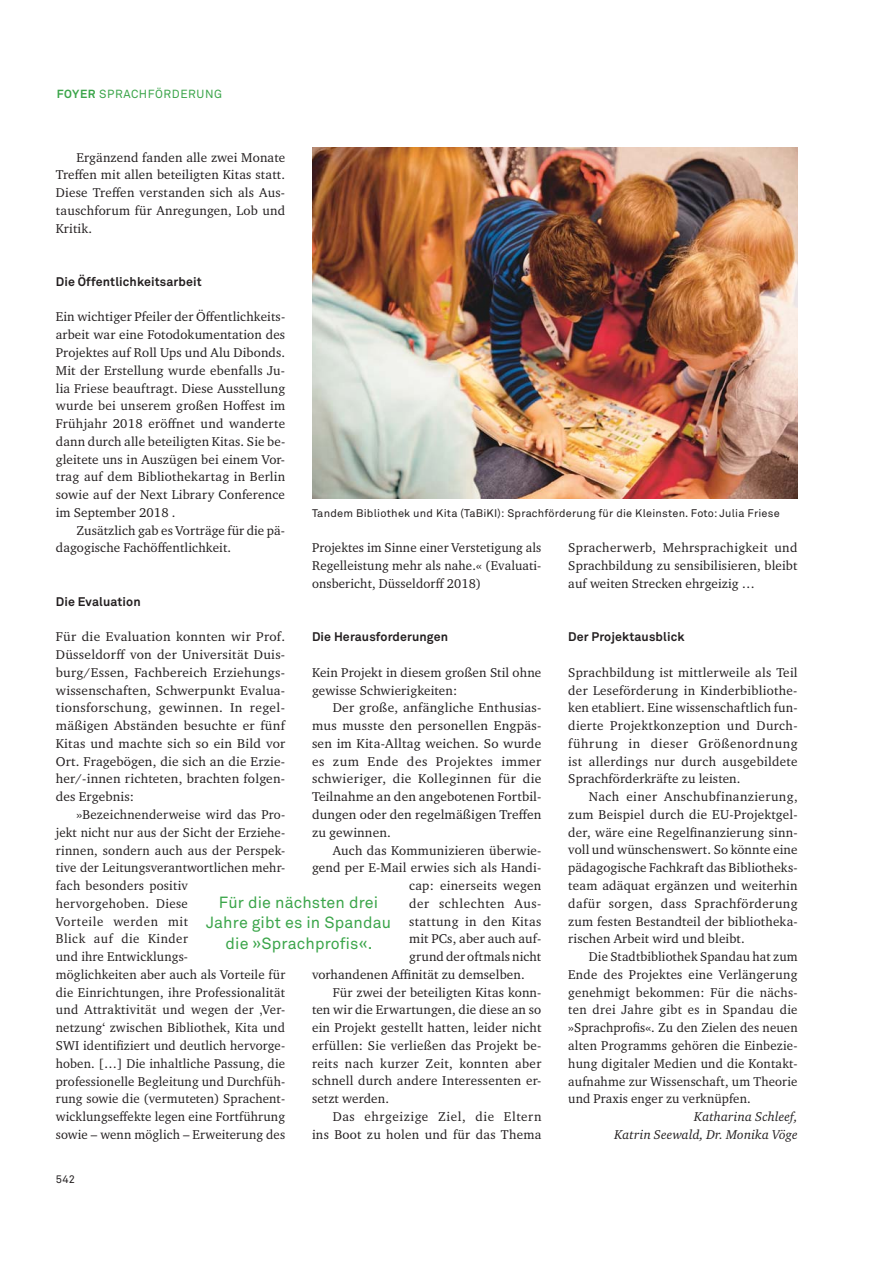
<style>
.page{position:relative;width:893px;height:1263px;background:#fff}
.page>*{position:absolute;margin:0;border:0;box-sizing:border-box;transform-origin:0 0}
.t1{font:16.05px/20.4px "Akkurat Pro";letter-spacing:.01em;color:#3ba54a;text-align:center}
.t2{font:13.05px/17.7px "Charter ITC Pro";letter-spacing:.01em;color:#231f20;text-align:justify}
.t3{font:13.05px "Charter ITC Pro";letter-spacing:.03em;color:#231f20}
.t4{font:13.05px "Charter ITC Pro";letter-spacing:.045em;color:#231f20}
.t5{font:italic 13.05px/17.7px "Charter ITC Pro";letter-spacing:.01em;color:#231f20;text-align:right}
.t6{font:700 12.45px "Akkurat Pro";letter-spacing:.01em;color:#231f20}
.t7{font:11.7px "Akkurat Pro";letter-spacing:.05em;color:#3ba54a}
.t8{font:10.95px "Akkurat Pro";letter-spacing:.02em;color:#231f20}
.s1{font-weight:700}
</style>
<div class="page">
<img style="left:312px;top:148px;width:485px;height:350px">
<p class="t7" style="left:57px;top:89px;width:167px"><span class="s1">FOYER</span> SPRACHFÖRDERUNG</p>
<p class="t2" style="left:56px;top:149px;width:231px;text-indent:21px">Ergänzend fanden alle zwei Monate Treffen mit allen beteiligten Kitas statt.<br>Diese Treffen verstanden sich als Aus&shy;tauschforum für Anregungen, Lob und Kritik.</p>
<p class="t6" style="left:56px;top:277px;width:148px">Die Öffentlichkeitsarbeit</p>
<p class="t2" style="left:56px;top:309px;width:231px">Ein wichtiger Pfeiler der Öffentlichkeits&shy;arbeit war eine Fotodokumentation des Projektes auf Roll Ups und Alu Dibonds.<br>Mit der Erstellung wurde ebenfalls Ju&shy;lia Friese beauftragt. Diese Ausstellung wurde bei unserem großen Hoffest im Frühjahr 2018 eröffnet und wanderte dann durch alle beteiligten Kitas. Sie be&shy;gleitete uns in Auszügen bei einem Vor&shy;trag auf dem Bibliothekartag in Berlin sowie auf der Next Library Conference im September 2018 .</p>
<p class="t2" style="left:56px;top:522px;width:231px;text-indent:21px">Zusätzlich gab es Vorträge für die pä&shy;dagogische Fachöffentlichkeit.</p>
<p class="t8" style="left:312px;top:509px;width:469px">Tandem Bibliothek und Kita (TaBiKI): Sprachförderung für die Kleinsten. Foto: Julia Friese</p>
<p class="t2" style="left:312px;top:540px;width:231px">Projektes im Sinne einer Verstetigung als Regelleistung mehr als nahe.« (Evaluati&shy;onsbericht, Düsseldorff 2018)</p>
<p class="t2" style="left:568px;top:540px;width:231px">Spracherwerb, Mehrsprachigkeit und Sprachbildung zu sensibilisieren, bleibt auf weiten Strecken ehrgeizig …</p>
<p class="t6" style="left:56px;top:597px;width:86px">Die Evaluation</p>
<p class="t2" style="left:56px;top:629px;width:231px">Für die Evaluation konnten wir Prof.<br>Düsseldorff von der Universität Duis&shy;burg/Essen, Fachbereich Erziehungs&shy;wissenschaften, Schwerpunkt Evalua&shy;tionsforschung, gewinnen. In regel&shy;mäßigen Abständen besuchte er fünf Kitas und machte sich so ein Bild vor Ort. Fragebögen, die sich an die Erzie&shy;her/-innen richteten, brachten folgen&shy;des Ergebnis:</p>
<p class="t2" style="left:56px;top:806px;width:231px;text-align:left;text-indent:21px">»Bezeichnenderweise wird das Pro&shy;jekt nicht nur aus der Sicht der Erziehe&shy;rinnen, sondern auch aus der Perspek&shy;tive der Leitungsverantwortlichen mehr&shy;fach besonders positiv<br>hervorgehoben. Diese<br>Vorteile werden mit<br>Blick auf die Kinder<br>und ihre Entwicklungs-<br>möglichkeiten aber auch als Vorteile für die Einrichtungen, ihre Professionalität und Attraktivität und wegen der ‚Ver&shy;netzung‘ zwischen Bibliothek, Kita und SWI identifiziert und deutlich hervorge&shy;hoben. […] Die inhaltliche Passung, die professionelle Begleitung und Durchfüh&shy;rung sowie die (vermuteten) Sprachent&shy;wicklungseffekte legen eine Fortführung sowie – wenn möglich – Erweiterung des</p>
<p class="t6" style="left:312px;top:632px;width:138px">Die Herausforderungen</p>
<p class="t2" style="left:312px;top:664px;width:231px">Kein Projekt in diesem großen Stil ohne gewisse Schwierigkeiten:</p>
<p class="t2" style="left:312px;top:700px;width:231px;text-indent:21px">Der große, anfängliche Enthusias&shy;mus musste den personellen Engpäs&shy;sen im Kita-Alltag weichen. So wurde es zum Ende des Projektes immer schwieriger, die Kolleginnen für die Teilnahme an den angebotenen Fortbil&shy;dungen oder den regelmäßigen Treffen zu gewinnen.</p>
<p class="t2" style="left:333px;top:842px;width:210px">Auch das Kommunizieren überwie-</p>
<p class="t2" style="left:312px;top:860px;width:231px">gend per E-Mail erwies sich als Handi-</p>
<p class="t2" style="left:409px;top:877px;width:134px">cap: einerseits wegen</p>
<p class="t4" style="left:409px;top:898px;width:134px">der schlechten Aus-</p>
<p class="t3" style="left:409px;top:915px;width:134px">stattung in den Kitas</p>
<p class="t2" style="left:409px;top:931px;width:134px">mit PCs, aber auch auf-</p>
<p class="t2" style="left:409px;top:948px;width:134px">grund der oftmals nicht</p>
<p class="t2" style="left:312px;top:966px;width:214px">vorhandenen Affinität zu demselben.</p>
<p class="t2" style="left:333px;top:984px;width:210px">Für zwei der beteiligten Kitas konn-</p>
<p class="t2" style="left:312px;top:1002px;width:231px">ten wir die Erwartungen, die diese an so</p>
<p class="t2" style="left:312px;top:1019px;width:231px">ein Projekt gestellt hatten, leider nicht</p>
<p class="t2" style="left:312px;top:1037px;width:231px">erfüllen: Sie verließen das Projekt be-</p>
<p class="t3" style="left:312px;top:1058px;width:231px">reits nach kurzer Zeit, konnten aber</p>
<p class="t2" style="left:312px;top:1073px;width:231px">schnell durch andere Interessenten er-</p>
<p class="t2" style="left:312px;top:1091px;width:79px">setzt werden.</p>
<p class="t4" style="left:333px;top:1111px;width:210px">Das ehrgeizige Ziel, die Eltern</p>
<p class="t2" style="left:312px;top:1126px;width:231px">ins Boot zu holen und für das Thema</p>
<p class="t1" style="left:206px;top:894px;width:187px">Für die nächsten drei<br>Jahre gibt es in Spandau die »Sprachprofis«.</p>
<p class="t8" style="left:56px;top:1175px;width:21px">542</p>
<p class="t6" style="left:568px;top:632px;width:118px">Der Projektausblick</p>
<p class="t2" style="left:568px;top:664px;width:231px">Sprachbildung ist mittlerweile als Teil der Leseförderung in Kinderbibliothe&shy;ken etabliert. Eine wissenschaftlich fun&shy;dierte Projektkonzeption und Durch&shy;führung in dieser Größenordnung ist allerdings nur durch ausgebildete Sprachförderkräfte zu leisten.</p>
<p class="t2" style="left:568px;top:788px;width:231px;text-indent:21px">Nach einer Anschubfinanzierung, zum Beispiel durch die EU-Projektgel&shy;der, wäre eine Regelfinanzierung sinn&shy;voll und wünschenswert. So könnte eine pädagogische Fachkraft das Bibliotheks&shy;team adäquat ergänzen und weiterhin dafür sorgen, dass Sprachförderung zum festen Bestandteil der bibliotheka&shy;rischen Arbeit wird und bleibt.</p>
<p class="t2" style="left:568px;top:948px;width:231px;text-indent:21px">Die Stadtbibliothek Spandau hat zum Ende des Projektes eine Verlängerung genehmigt bekommen: Für die nächs&shy;ten drei Jahre gibt es in Spandau die »Sprachprofis«. Zu den Zielen des neuen alten Programms gehören die Einbezie&shy;hung digitaler Medien und die Kontakt&shy;aufnahme zur Wissenschaft, um Theorie und Praxis enger zu verknüpfen.</p>
<p class="t5" style="left:614px;top:1108px;width:185px">Katharina Schleef,<br>Katrin Seewald, Dr. Monika Vöge</p>
</div>
